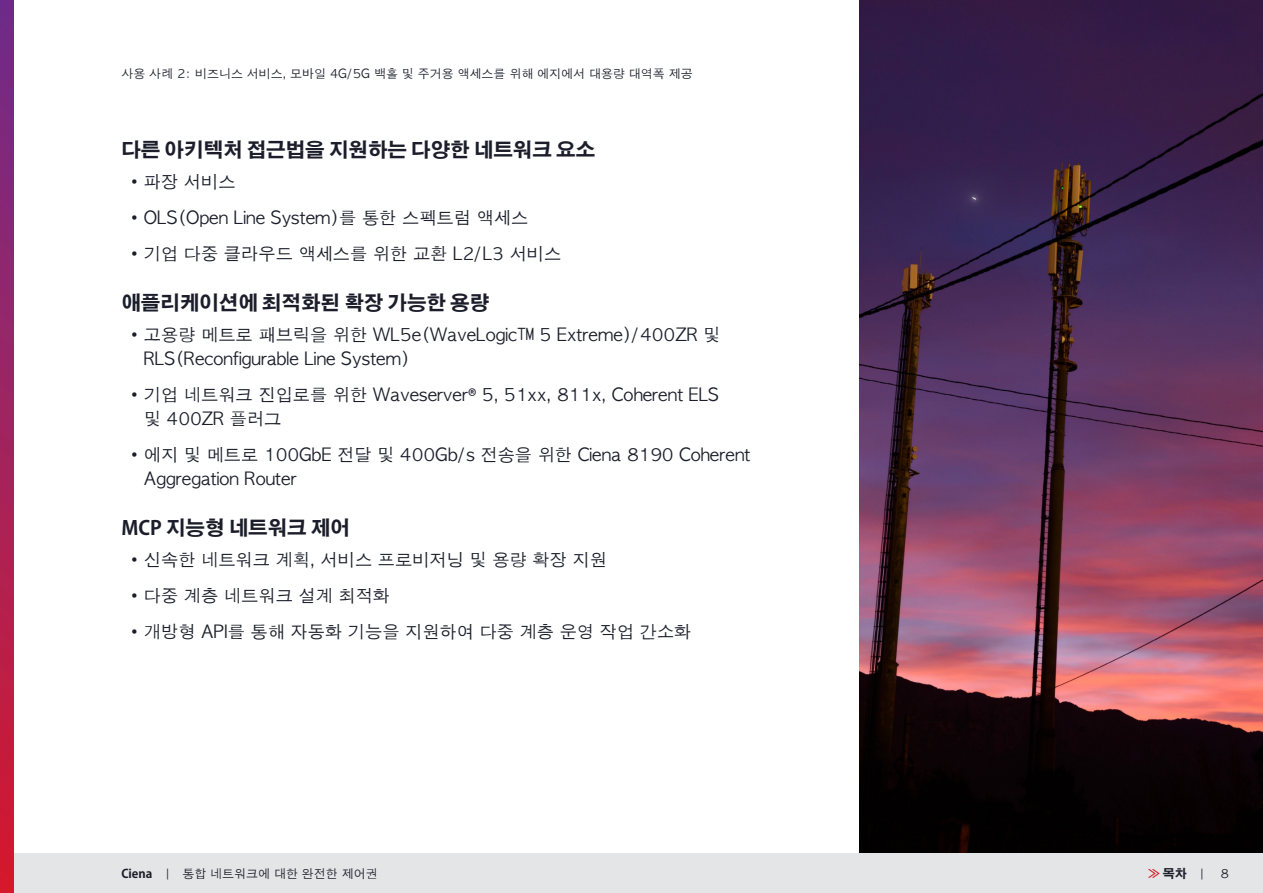
<style>
.page{position:relative;width:1263px;height:893px;background:#fff}
.page>*{position:absolute;margin:0;border:0;box-sizing:border-box;transform-origin:0 0}
.eBook_H3_Headings{font:700 19.5px "Adobe Gothic Std";color:#1b1e2a}
.t1{font:17.25px/24px "Apple Gothic";color:#1b1e2a}
.t2{font:12px "Apple Gothic";color:#1b1e2a}
.t3{font:700 12px "Adobe Gothic Std";color:#1b1e2a}
.s1{font-family:"Aktiv Grotesk"}
.s2{font-family:"Adobe Gothic Std";font-weight:700}
.s3{color:#d31924}
.s4{font-family:"Apple Gothic";font-weight:400}
</style>
<div class="page">
<img style="left:859px;top:0;width:404px;height:853px">
<div style="left:0;top:853px;width:1263px;height:40px;background:#e4e5e6"></div>
<svg style="left:0;top:0;width:14px;height:893px;background:#a1225c"></svg>
<p class="t2" style="left:121px;top:67px;width:573px">사용 사례 2: 비즈니스 서비스, 모바일 4G/5G 백홀 및 주거용 액세스를 위해 에지에서 대용량 대역폭 제공</p>
<p class="eBook_H3_Headings" style="left:121px;top:138px;width:475px">다른 아키텍처 접근법을 지원하는 다양한 네트워크 요소</p>
<p class="t1" style="left:126px;top:170px;width:111px">•파장 서비스</p>
<p class="t1" style="left:126px;top:206px;width:404px">•OLS(Open Line System)를 통한 스펙트럼 액세스</p>
<p class="t1" style="left:126px;top:242px;width:437px">•기업 다중 클라우드 액세스를 위한 교환 L2/L3 서비스</p>
<p class="eBook_H3_Headings" style="left:121px;top:291px;width:369px">애플리케이션에 최적화된 확장 가능한 용량</p>
<p class="t1" style="left:144px;top:323px;width:578px;text-indent:-18px">•고용량 메트로 패브릭을 위한 WL5e(WaveLogic™ 5 Extreme)/400ZR 및<br>RLS(Reconfigurable Line System)</p>
<p class="t1" style="left:144px;top:383px;width:577px;text-indent:-18px">•기업 네트워크 진입로를 위한 Waveserver<span class="s1">®</span> 5, 51xx, 811x, Coherent ELS 및 400ZR 플러그</p>
<p class="t1" style="left:144px;top:443px;width:608px;text-indent:-18px">•에지 및 메트로 100GbE 전달 및 400Gb/s 전송을 위한 Ciena 8190 Coherent<br>Aggregation Router</p>
<p class="eBook_H3_Headings" style="left:121px;top:516px;width:230px">MCP 지능형 네트워크 제어</p>
<p class="t1" style="left:126px;top:548px;width:483px">•신속한 네트워크 계획, 서비스 프로비저닝 및 용량 확장 지원</p>
<p class="t1" style="left:126px;top:584px;width:266px">•다중 계층 네트워크 설계 최적화</p>
<p class="t1" style="left:126px;top:620px;width:567px">•개방형 API를 통해 자동화 기능을 지원하여 다중 계층 운영 작업 간소화</p>
<p class="t2" style="left:121px;top:867px;width:258px"><span class="s2">Ciena</span> | 통합 네트워크에 대한 완전한 제어권</p>
<p class="t3" style="left:1148px;top:866px;width:58px"><span class="s3">»</span> 목차 <span class="s4">|</span></p>
<p class="t2" style="left:1220px;top:867px;width:10px">8</p>
</div>
